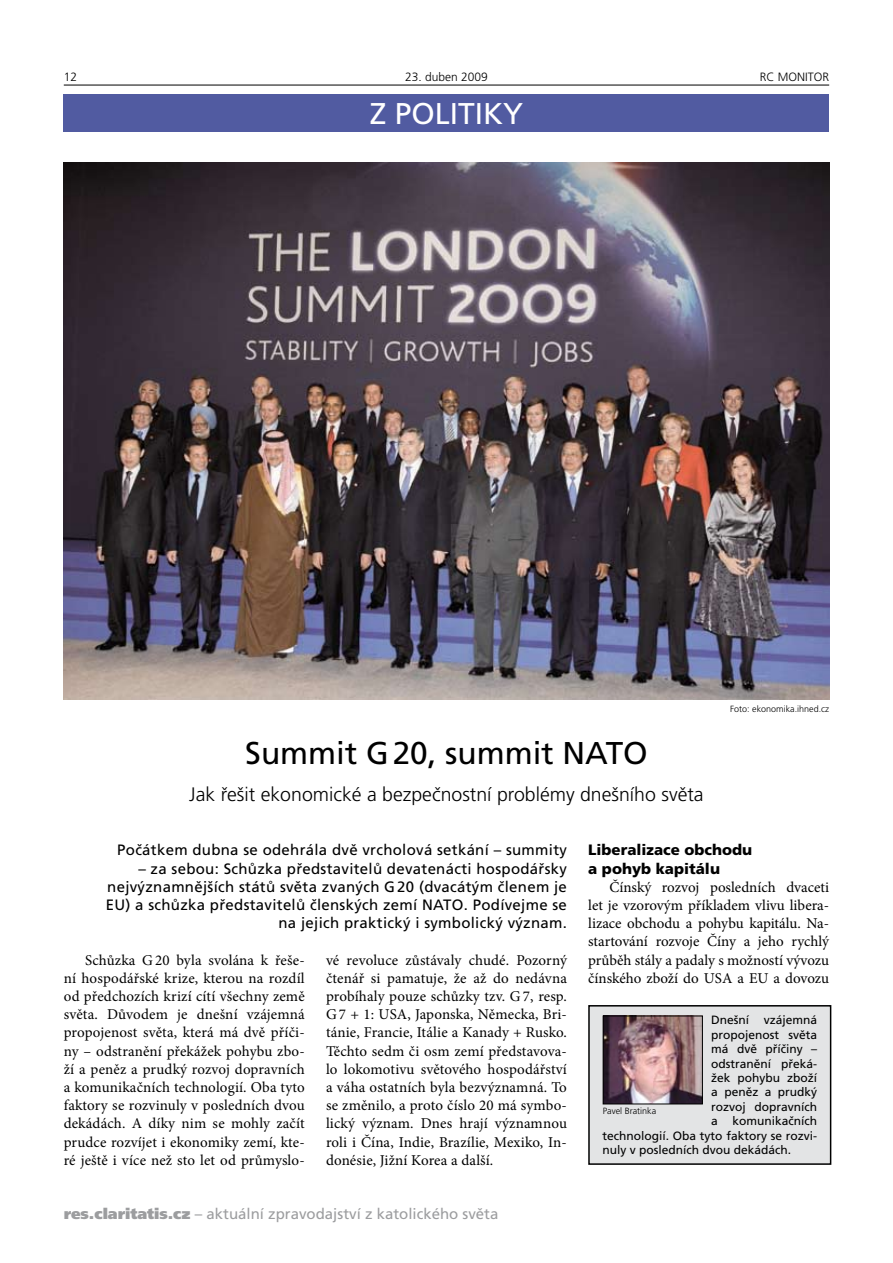
<style>
.page{position:relative;width:893px;height:1263px;background:#fff}
.page>*{position:absolute;margin:0;border:0;box-sizing:border-box;transform-origin:0 0}
.t1{font:31.5px "Frutiger CE";color:#000}
.t2{font:30px "Frutiger CE";color:#fff}
.t3{font:300 19.5px "Frutiger CE";color:#000}
.t4{font:15px/18.1px "Minion Pro";letter-spacing:.005em;color:#000;text-align:justify}
.t5{font:15px/18.1px "Frutiger CE";letter-spacing:.02em;color:#000;text-align:right}
.t6{font:15px "Frutiger CE";color:#9c9d9f}
.t7{font:900 15px/18.1px "Frutiger CE";color:#000}
.t8{font:12px "Frutiger CE";color:#000}
.t9{font:300 12px "Frutiger CE";color:#000}
.t10{font:300 9px "Frutiger CE";color:#000}
.s1{font-weight:900}
</style>
<div class="page">
<hr style="left:64px;top:85px;width:765px;height:1px;background:#000">
<div style="left:64px;top:94px;width:765px;height:37px;background:#515ba1"></div>
<div style="left:589px;top:1006px;width:242px;height:158px;background:#e3e4e5"></div>
<div style="left:588px;top:1005px;width:243px;height:160px;border:2px solid #000"></div>
<img style="left:605px;top:1017px;width:96px;height:85px">
<div style="left:603px;top:1015px;width:100px;height:89px;border:1px solid #000"></div>
<img style="left:64px;top:163px;width:765px;height:537px">
<p class="t9" style="left:64px;top:70px;width:15px">12</p>
<p class="t9" style="left:405px;top:70px;width:84px">23. duben 2009</p>
<p class="t9" style="left:760px;top:70px;width:71px">RC MONITOR</p>
<h2 class="t2" style="left:370px;top:97px;width:155px">Z POLITIKY</h2>
<h1 class="t1" style="left:245px;top:735px;width:404px">Summit G20, summit NATO</h1>
<h3 class="t3" style="left:189px;top:783px;width:516px">Jak řešit ekonomické a bezpečnostní problémy dnešního světa</h3>
<p class="t10" style="left:730px;top:703px;width:101px">Foto: ekonomika.ihned.cz</p>
<p class="t5" style="left:117px;top:841px;width:451px">Počátkem dubna se odehrála dvě vrcholová setkání – summity</p>
<p class="t5" style="left:106px;top:859px;width:463px">– za sebou: Schůzka představitelů devatenácti hospodářsky nejvýznamnějších států světa zvaných G 20 (dvacátým členem je EU) a schůzka představitelů členských zemí NATO. Podívejme se na jejich praktický i symbolický význam.</p>
<p class="t4" style="left:64px;top:951px;width:242px;text-indent:21px">Schůzka G 20 byla svolána k řeše&shy;ní hospodářské krize, kterou na rozdíl od předchozích krizí cítí všechny země světa. Důvodem je dnešní vzájemná propojenost světa, která má dvě příči&shy;ny – odstranění překážek pohybu zbo&shy;ží a peněz a prudký rozvoj dopravních a komunikačních technologií. Oba tyto faktory se rozvinuly v posledních dvou dekádách. A díky nim se mohly začít prudce rozvíjet i ekonomiky zemí, kte&shy;ré ještě i více než sto let od průmyslo-</p>
<p class="t4" style="left:326px;top:951px;width:242px">vé revoluce zůstávaly chudé. Pozorný čtenář si pamatuje, že až do nedávna probíhaly pouze schůzky tzv. G 7, resp.<br>G 7 + 1: USA, Japonska, Německa, Bri&shy;tánie, Francie, Itálie a Kanady + Rusko.<br>Těchto sedm či osm zemí představova&shy;lo lokomotivu světového hospodářství a váha ostatních byla bezvýznamná. To se změnilo, a proto číslo 20 má symbo&shy;lický význam. Dnes hrají významnou roli i Čína, Indie, Brazílie, Mexiko, In&shy;donésie, Jižní Korea a další.</p>
<p class="t6" style="left:64px;top:1206px;width:436px"><span class="s1">res.claritatis.cz</span> – aktuální zpravodajství z katolického světa</p>
<p class="t7" style="left:588px;top:841px;width:165px">Liberalizace obchodu a pohyb kapitálu</p>
<p class="t4" style="left:588px;top:878px;width:242px;text-indent:21px">Čínský rozvoj posledních dvaceti let je vzorovým příkladem vlivu libera&shy;lizace obchodu a pohybu kapitálu. Na&shy;startování rozvoje Číny a jeho rychlý průběh stály a padaly s možností vývozu čínského zboží do USA a EU a dovozu</p>
<p class="t8" style="left:711px;top:1013px;width:107px">Dnešní vzájemná</p>
<p class="t8" style="left:711px;top:1028px;width:107px">propojenost světa</p>
<p class="t8" style="left:711px;top:1042px;width:107px">má dvě příčiny –</p>
<p class="t8" style="left:711px;top:1056px;width:107px">odstranění překá-</p>
<p class="t8" style="left:711px;top:1071px;width:107px">žek pohybu zboží</p>
<p class="t8" style="left:711px;top:1085px;width:107px">a peněz a prudký</p>
<p class="t8" style="left:711px;top:1100px;width:107px">rozvoj dopravních</p>
<p class="t8" style="left:711px;top:1114px;width:107px">a komunikačních</p>
<p class="t8" style="left:602px;top:1128px;width:216px">technologií. Oba tyto faktory se rozvi-</p>
<p class="t8" style="left:602px;top:1143px;width:190px">nuly v posledních dvou dekádách.</p>
<p class="t10" style="left:603px;top:1105px;width:55px">Pavel Bratinka</p>
</div>
